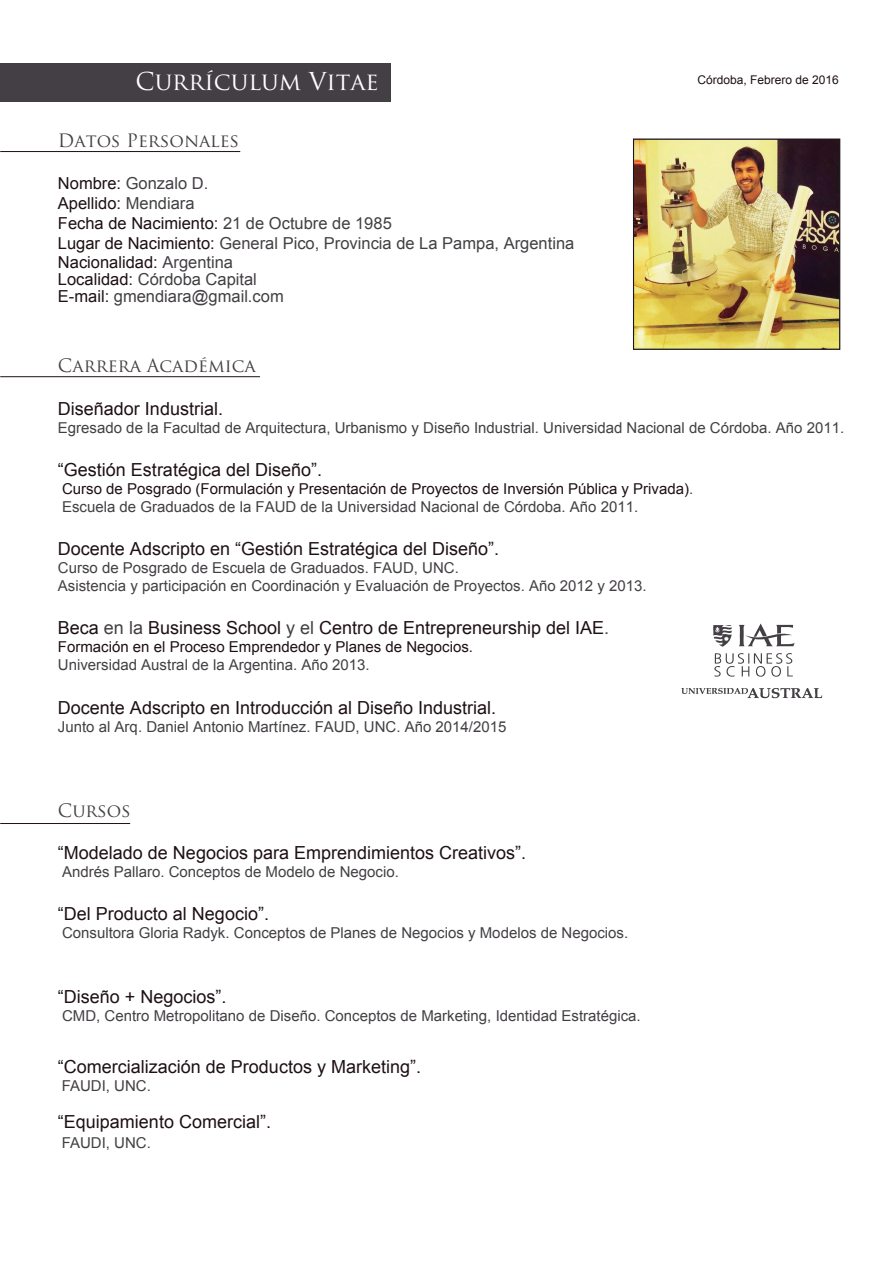
<style>
.page{position:relative;width:893px;height:1263px;background:#fff}
.page>*{position:absolute;margin:0;border:0;box-sizing:border-box;transform-origin:0 0}
.t1{font:24px "Trajan Pro";color:#fff}
.t2{font:18px "Arial";color:#1e1013}
.t3{font:18px "Trajan Pro";color:#433f44}
.t4{font:16.5px/19.6px "Arial";color:#433f44}
.t5{font:15px/18px "Arial";color:#433f44}
.t6{font:15px/18px "Arial";color:#1e1013}
.t7{font:12px "Arial";color:#1e1013}
.s1{color:#1e1013}
.s2{color:#433f44}
</style>
<div class="page">
<img style="left:633px;top:138px;width:208px;height:212px">
<div style="left:0;top:63px;width:390px;height:38px;background:#433f44"></div>
<hr style="left:0;top:151px;width:240px;height:1px;background:#1e1013">
<hr style="left:0;top:376px;width:260px;height:1px;background:#1e1013">
<hr style="left:0;top:823px;width:130px;height:1px;background:#1e1013">
<svg style="left:681px;top:687px;width:141px;height:11px"></svg>
<svg style="left:713px;top:623px;width:82px;height:54px"></svg>
<h1 class="t1" style="left:135px;top:66px;width:245px">Currículum Vitae</h1>
<p class="t3" style="left:58px;top:129px;width:183px">Datos Personales</p>
<p class="t4" style="left:58px;top:173px;width:518px"><span class="s1">Nombre:</span> Gonzalo D.<br><span class="s1">Apellido:</span> Mendiara<br><span class="s1">Fecha de Nacimiento:</span> 21 de Octubre de 1985<br><span class="s1">Lugar de Nacimiento:</span> General Pico, Provincia de La Pampa, Argentina <span class="s1">Nacionalidad:</span> Argentina</p>
<p class="t4" style="left:58px;top:271px;width:227px;line-height:17.1px"><span class="s1">Localidad:</span> Córdoba Capital<br><span class="s1">E-mail:</span> gmendiara@gmail.com</p>
<p class="t3" style="left:58px;top:354px;width:199px">Carrera Académica</p>
<p class="t7" style="left:697px;top:72px;width:143px">Córdoba, Febrero de 2016</p>
<p class="t2" style="left:58px;top:397px;width:167px">Diseñador Industrial.</p>
<p class="t5" style="left:58px;top:419px;width:788px">Egresado de la Facultad de Arquitectura, Urbanismo y Diseño Industrial. Universidad Nacional de Córdoba. Año 2011.</p>
<p class="t2" style="left:58px;top:458px;width:266px">“Gestión Estratégica del Diseño”.</p>
<p class="t6" style="left:62px;top:480px;width:633px">Curso de Posgrado (Formulación y Presentación de Proyectos de Inversión Pública y Privada)<span class="s2">.<br>Escuela de Graduados de la FAUD de la Universidad Nacional de Córdoba. Año 2011.</span></p>
<p class="t2" style="left:58px;top:537px;width:443px">Docente Adscripto en “Gestión Estratégica del Diseño”.</p>
<p class="t5" style="left:58px;top:559px;width:590px">Curso de Posgrado de Escuela de Graduados. FAUD, UNC.<br>Asistencia y participación en Coordinación y Evaluación de Proyectos. Año 2012 y 2013.</p>
<p class="t2" style="left:58px;top:616px;width:553px">Beca <span class="s2">en la</span> Business School <span class="s2">y el</span> Centro de Entrepreneurship del IAE<span class="s2">.</span></p>
<p class="t6" style="left:58px;top:638px;width:417px">Formación en el Proceso Emprendedor y Planes de Negocios.</p>
<p class="t5" style="left:58px;top:656px;width:313px">Universidad Austral de la Argentina. Año 2013.</p>
<p class="t2" style="left:58px;top:695px;width:440px">Docente Adscripto en Introducción al Diseño Industrial.</p>
<p class="t5" style="left:58px;top:717px;width:450px">Junto al Arq. Daniel Antonio Martínez. FAUD, UNC. Año 2014/2015</p>
<p class="t3" style="left:58px;top:799px;width:75px">Cursos</p>
<p class="t2" style="left:58px;top:840px;width:470px">“Modelado de Negocios para Emprendimientos Creativos”.</p>
<p class="t5" style="left:62px;top:862px;width:338px">Andrés Pallaro. Conceptos de Modelo de Negocio.</p>
<p class="t2" style="left:58px;top:902px;width:213px">“Del Producto al Negocio”.</p>
<p class="t5" style="left:62px;top:924px;width:568px">Consultora Gloria Radyk. Conceptos de Planes de Negocios y Modelos de Negocios.</p>
<p class="t2" style="left:58px;top:984px;width:170px">“Diseño + Negocios”.</p>
<p class="t5" style="left:62px;top:1006px;width:580px">CMD, Centro Metropolitano de Diseño. Conceptos de Marketing, Identidad Estratégica.</p>
<p class="t2" style="left:58px;top:1055px;width:365px">“Comercialización de Productos y Marketing”.</p>
<p class="t5" style="left:62px;top:1076px;width:91px">FAUDI, UNC.</p>
<p class="t2" style="left:58px;top:1110px;width:215px">“Equipamiento Comercial”.</p>
<p class="t5" style="left:62px;top:1133px;width:91px">FAUDI, UNC.</p>
</div>
